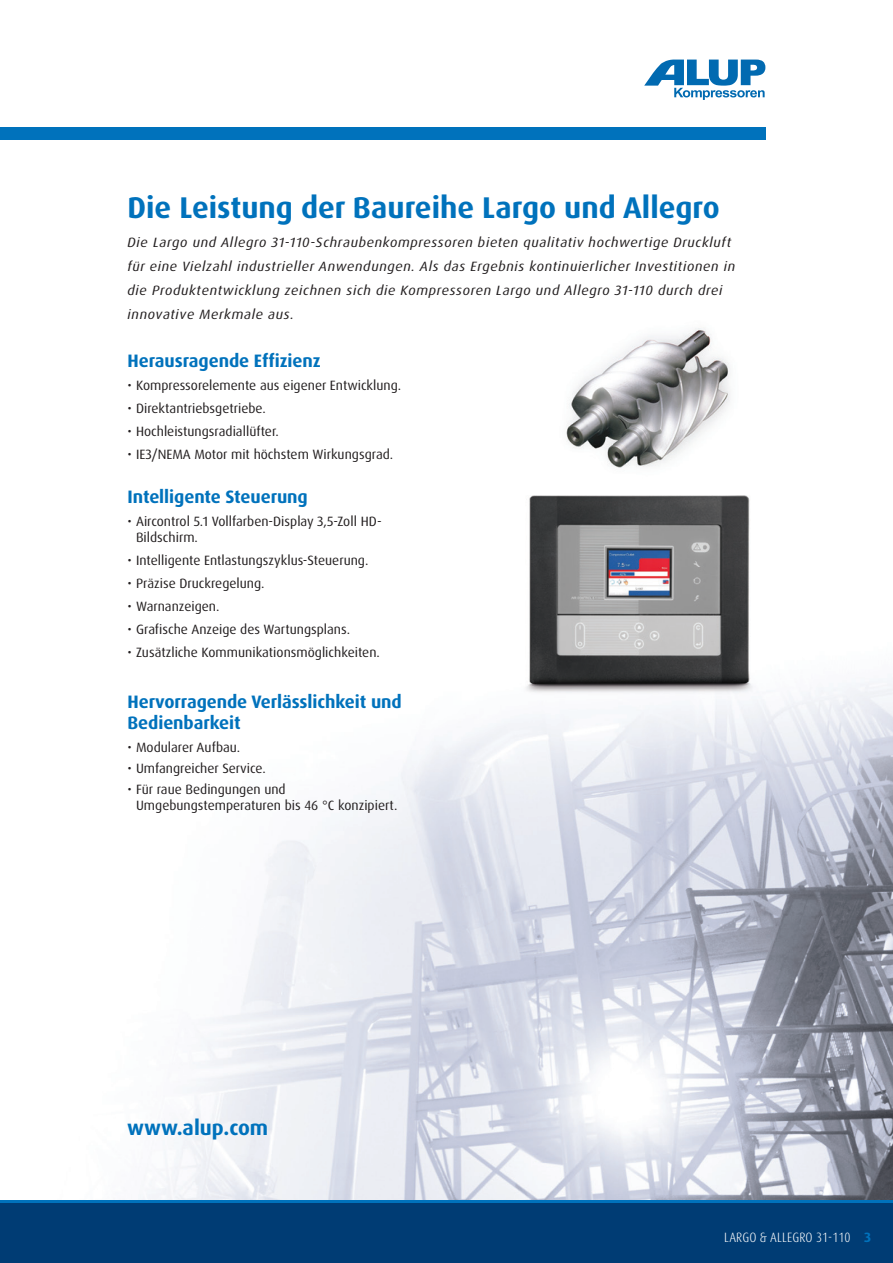
<style>
.page{position:relative;width:893px;height:1263px;background:#fff}
.page>*{position:absolute;margin:0;border:0;box-sizing:border-box;transform-origin:0 0}
.t1{font:700 30px "Dax Pro";color:#0072bc}
.t2{font:700 21px "Dax Pro";color:#0072bc}
.t3{font:700 18px/21.6px "Dax Pro";letter-spacing:-.005em;color:#0072bc}
.t4{font:13.5px/16.5px "Dax Pro";color:#231f20}
.t5{font:italic 13.5px/24px "Dax Pro";letter-spacing:.04em;color:#231f20;scale:1.05 1}
.t6{font:300 condensed 13.5px "Dax Pro";letter-spacing:.01em;color:#fff}
.s1{font-weight:700;font-stretch:normal;color:#0072bc}
</style>
<div class="page">
<img style="left:566px;top:328px;width:164px;height:140px">
<img style="left:138px;top:678px;width:755px;height:522px">
<div style="left:0;top:128px;width:765px;height:12px;background:#0072bc"></div>
<div style="left:0;top:1202px;width:893px;height:61px;background:#003c74"></div>
<hr style="left:0;top:1200px;width:893px;height:3px;background:#0072bc">
<img style="left:509px;top:496px;width:256px;height:202px">
<svg style="left:644px;top:60px;width:121px;height:40px"></svg>
<h1 class="t1" style="left:128px;top:189px;width:594px">Die Leistung der Baureihe Largo und Allegro</h1>
<p class="t5" style="left:128px;top:230px;width:580px">Die Largo und Allegro 31-110-Schraubenkompressoren bieten qualitativ hochwertige Druckluft für eine Vielzahl industrieller Anwendungen. Als das Ergebnis kontinuierlicher Investitionen in die Produktentwicklung zeichnen sich die Kompressoren Largo und Allegro 31-110 durch drei innovative Merkmale aus.</p>
<h3 class="t3" style="left:128px;top:350px;width:195px">Herausragende Effizienz</h3>
<p class="t4" style="left:128px;top:377px;width:275px">• Kompressorelemente aus eigener Entwicklung.</p>
<p class="t4" style="left:128px;top:400px;width:140px">• Direktantriebsgetriebe.</p>
<p class="t4" style="left:128px;top:423px;width:153px">• Hochleistungsradiallüfter.</p>
<p class="t4" style="left:128px;top:446px;width:267px">• IE3/NEMA Motor mit höchstem Wirkungsgrad.</p>
<h3 class="t3" style="left:128px;top:486px;width:182px">Intelligente Steuerung</h3>
<p class="t4" style="left:136px;top:513px;width:247px;text-indent:-9px">• Aircontrol 5.1 Vollfarben-Display 3,5-Zoll HD-<br>Bildschirm.</p>
<p class="t4" style="left:128px;top:552px;width:242px">• Intelligente Entlastungszyklus-Steuerung.</p>
<p class="t4" style="left:128px;top:575px;width:139px">• Präzise Druckregelung.</p>
<p class="t4" style="left:128px;top:598px;width:93px">• Warnanzeigen.</p>
<p class="t4" style="left:128px;top:621px;width:224px">• Grafische Anzeige des Wartungsplans.</p>
<p class="t4" style="left:128px;top:644px;width:254px">• Zusätzliche Kommunikationsmöglichkeiten.</p>
<h3 class="t3" style="left:128px;top:691px;width:276px">Hervorragende Verlässlichkeit und<br>Bedienbarkeit</h3>
<p class="t4" style="left:128px;top:739px;width:114px">• Modularer Aufbau.</p>
<p class="t4" style="left:128px;top:760px;width:140px">• Umfangreicher Service.</p>
<p class="t4" style="left:136px;top:781px;width:263px;text-indent:-9px">• Für raue Bedingungen und<br>Umgebungstemperaturen bis 46 °C konzipiert.</p>
<h2 class="t2" style="left:127px;top:1114px;width:143px">www.alup.com</h2>
<p class="t6" style="left:724px;top:1228px;width:148px">LARGO &amp; ALLEGRO 31-110 <span class="s1">3</span></p>
</div>
